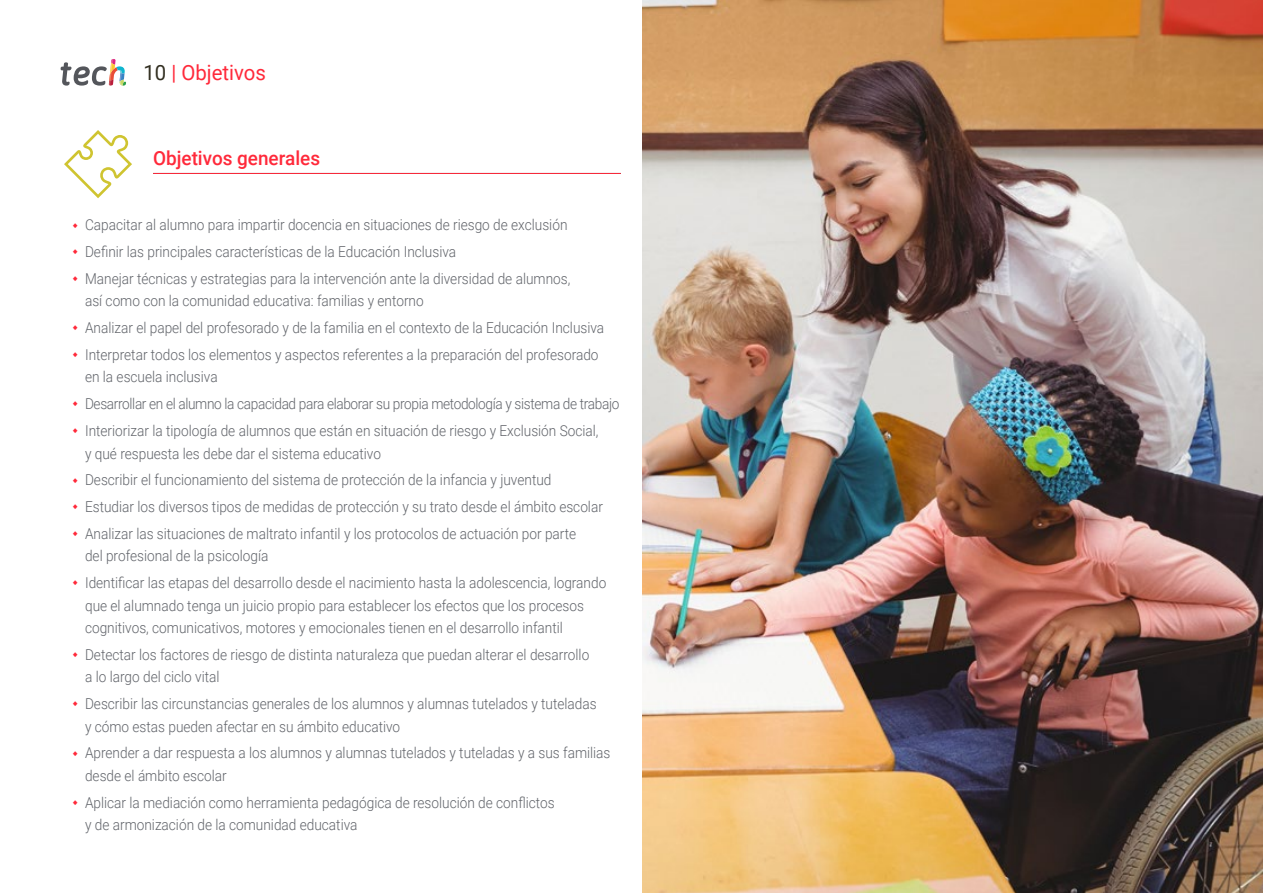
<style>
.page{position:relative;width:1263px;height:893px;background:#fff}
.page>*{position:absolute;margin:0;border:0;box-sizing:border-box;transform-origin:0 0}
.t1{font:21px "Roboto";color:#ff293a}
.t2{font:500 19.5px "Roboto";color:#ff293a}
.t3{font:300 15px/26.7px "Roboto";color:#61646a;scale:.91 1}
.s1{color:#312e20}
</style>
<div class="page">
<hr style="left:153px;top:173px;width:468px;height:1px;background:#ff293a">
<svg style="left:64px;top:130px;width:68px;height:68px"></svg>
<svg style="left:61px;top:59px;width:65px;height:27px"></svg>
<img style="left:642px;top:0;width:621px;height:893px">
<h1 class="t1" style="left:144px;top:57px;width:124px"><span class="s1">10</span> | Objetivos</h1>
<h2 class="t2" style="left:153px;top:144px;width:169px">Objetivos generales</h2>
<p class="t3" style="left:85px;top:211px;width:535px">Capacitar al alumno para impartir docencia en situaciones de riesgo de exclusión<br>Definir las principales características de la Educación Inclusiva<br>Manejar técnicas y estrategias para la intervención ante la diversidad de alumnos,</p>
<p class="t3" style="left:85px;top:287px;width:572px">así como con la comunidad educativa: familias y entorno<br>Analizar el papel del profesorado y de la familia en el contexto de la Educación Inclusiva<br>Interpretar todos los elementos y aspectos referentes a la preparación del profesorado</p>
<p class="t3" style="left:85px;top:363px;width:589px">en la escuela inclusiva<br>Desarrollar en el alumno la capacidad para elaborar su propia metodología y sistema de trabajo<br>Interiorizar la tipología de alumnos que están en situación de riesgo y Exclusión Social,</p>
<p class="t3" style="left:85px;top:439px;width:571px">y qué respuesta les debe dar el sistema educativo<br>Describir el funcionamiento del sistema de protección de la infancia y juventud Estudiar los diversos tipos de medidas de protección y su trato desde el ámbito escolar Analizar las situaciones de maltrato infantil y los protocolos de actuación por parte</p>
<p class="t3" style="left:85px;top:542px;width:574px">del profesional de la psicología<br>Identificar las etapas del desarrollo desde el nacimiento hasta la adolescencia, logrando</p>
<p class="t3" style="left:85px;top:593px;width:550px;line-height:22.5px">que el alumnado tenga un juicio propio para establecer los efectos que los procesos cognitivos, comunicativos, motores y emocionales tienen en el desarrollo infantil</p>
<p class="t3" style="left:85px;top:643px;width:556px;line-height:22.5px">Detectar los factores de riesgo de distinta naturaleza que puedan alterar el desarrollo a lo largo del ciclo vital</p>
<p class="t3" style="left:85px;top:692px;width:564px;line-height:22.5px">Describir las circunstancias generales de los alumnos y alumnas tutelados y tuteladas y cómo estas pueden afectar en su ámbito educativo</p>
<p class="t3" style="left:85px;top:741px;width:579px;line-height:22.5px">Aprender a dar respuesta a los alumnos y alumnas tutelados y tuteladas y a sus familias desde el ámbito escolar</p>
<p class="t3" style="left:85px;top:790px;width:518px;line-height:22.5px">Aplicar la mediación como herramienta pedagógica de resolución de conflictos y de armonización de la comunidad educativa</p>
</div>
